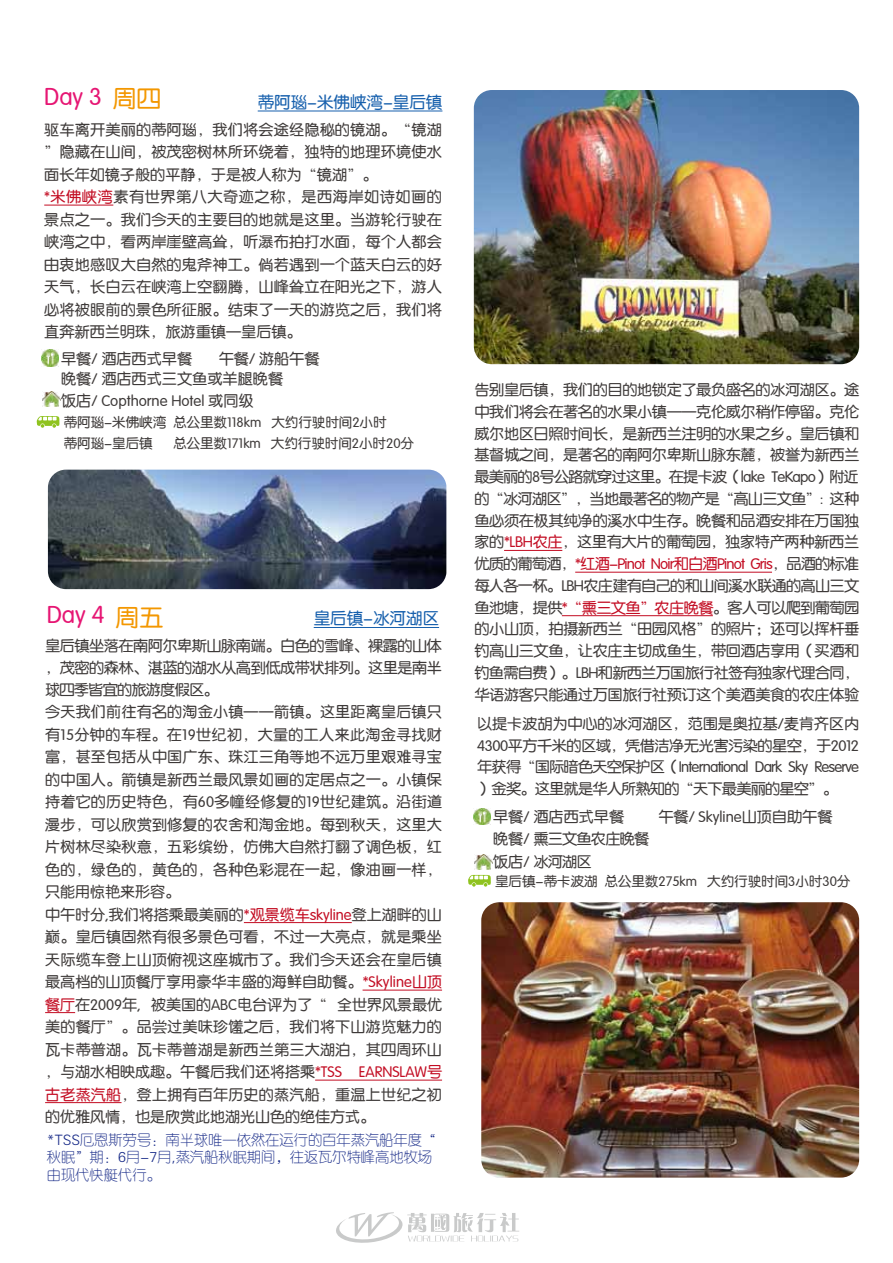
<style>
.page{position:relative;width:893px;height:1263px;background:#fff}
.page>*{position:absolute;margin:0;border:0;box-sizing:border-box;transform-origin:0 0}
.t1{font:24px "FZY3 JW GB1 0";color:#e61673}
.t2{font:16.5px "FZY3 JW GB1 0";color:#1760ad}
.t3{font:15px/22.5px "FZY3 JW GB1 0";letter-spacing:.01em;color:#3e3a39}
.t4{font:15px/22.5px "FZY3 JW GB1 0";letter-spacing:-.05em;color:#3e3a39}
.t5{font:14.25px/17.1px "FZY1 JW GB1 0";color:#172a88}
.t6{font:13.5px/21px "FZY3 JW GB1 0";color:#3e3a39}
.s1{color:#f39700}
.s2{color:#c30d23}
</style>
<div class="page">
<hr style="left:44px;top:205px;width:69px;height:1px;background:#c30d23">
<hr style="left:258px;top:111px;width:184px;height:1px;background:#1760ad">
<img style="left:42px;top:350px;width:17px;height:17px">
<img style="left:42px;top:392px;width:18px;height:15px">
<svg style="left:37px;top:416px;width:23px;height:12px"></svg>
<hr style="left:244px;top:922px;width:108px;height:1px;background:#c30d23">
<hr style="left:363px;top:990px;width:79px;height:1px;background:#c30d23">
<hr style="left:45px;top:1012px;width:30px;height:1px;background:#c30d23">
<hr style="left:315px;top:1080px;width:127px;height:1px;background:#c30d23">
<hr style="left:45px;top:1102px;width:77px;height:1px;background:#c30d23">
<hr style="left:314px;top:627px;width:125px;height:1px;background:#1760ad">
<img style="left:474px;top:808px;width:17px;height:17px">
<img style="left:474px;top:854px;width:18px;height:15px">
<svg style="left:468px;top:875px;width:23px;height:12px"></svg>
<hr style="left:504px;top:550px;width:58px;height:1px;background:#c30d23">
<hr style="left:575px;top:572px;width:197px;height:1px;background:#c30d23">
<hr style="left:562px;top:615px;width:151px;height:1px;background:#c30d23">
<svg style="left:336px;top:1212px;width:183px;height:31px"></svg>
<img style="left:48px;top:470px;width:398px;height:119px">
<img style="left:481px;top:902px;width:378px;height:275px">
<img style="left:474px;top:90px;width:385px;height:274px">
<h1 class="t1" style="left:44px;top:83px;width:118px">Day 3 <span class="s1">周四</span></h1>
<p class="t2" style="left:258px;top:93px;width:186px">蒂阿瑙-米佛峡湾-皇后镇</p>
<p class="t3" style="left:44px;top:119px;width:399px">驱车离开美丽的蒂阿瑙，我们将会途经隐秘的镜湖。“镜湖”隐藏在山间，被茂密树林所环绕着，独特的地理环境使水面长年如镜子般的平静，于是被人称为“镜湖”。<br><span class="s2">*米佛峡湾</span>素有世界第八大奇迹之称，是西海岸如诗如画的景点之一。我们今天的主要目的地就是这里。当游轮行驶在峡湾之中，看两岸崖壁高耸，听瀑布拍打水面，每个人都会由衷地感叹大自然的鬼斧神工。倘若遇到一个蓝天白云的好天气，长白云在峡湾上空翻腾，山峰耸立在阳光之下，游人必将被眼前的景色所征服。结束了一天的游览之后，我们将直奔新西兰明珠，旅游重镇—皇后镇。</p>
<p class="t3" style="left:61px;top:350px;width:260px;line-height:19.5px;text-indent:158px">午餐/ 游船午餐晚餐/ 酒店西式三文鱼或羊腿晚餐</p>
<p class="t3" style="left:61px;top:390px;width:194px">饭店/ Copthorne Hotel 或同级</p>
<p class="t6" style="left:64px;top:412px;width:324px">蒂阿瑙-米佛峡湾 总公里数118km 大约行驶时间2小时蒂阿瑙-皇后镇</p>
<p class="t3" style="left:61px;top:348px;width:133px">早餐/ 酒店西式早餐</p>
<p class="t6" style="left:173px;top:433px;width:243px">总公里数171km 大约行驶时间2小时20分</p>
<h1 class="t1" style="left:47px;top:602px;width:118px">Day 4 <span class="s1">周五</span></h1>
<p class="t2" style="left:314px;top:610px;width:127px">皇后镇-冰河湖区</p>
<p class="t3" style="left:45px;top:635px;width:399px">皇后镇坐落在南阿尔卑斯山脉南端。白色的雪峰、裸露的山体，茂密的森林、湛蓝的湖水从高到低成带状排列。这里是南半球四季皆宜的旅游度假区。<br>今天我们前往有名的淘金小镇——箭镇。这里距离皇后镇只有15分钟的车程。在19世纪初，大量的工人来此淘金寻找财富，甚至包括从中国广东、珠江三角等地不远万里艰难寻宝的中国人。箭镇是新西兰最风景如画的定居点之一。小镇保持着它的历史特色，有60多幢经修复的19世纪建筑。沿街道漫步，可以欣赏到修复的农舍和淘金地。每到秋天，这里大片树林尽染秋意，五彩缤纷，仿佛大自然打翻了调色板，红色的，绿色的，黄色的，各种色彩混在一起，像油画一样，只能用惊艳来形容。<br>中午时分,我们将搭乘最美丽的<span class="s2">*观景缆车skyline</span>登上湖畔的山巅。皇后镇固然有很多景色可看，不过一大亮点，就是乘坐天际缆车登上山顶俯视这座城市了。我们今天还会在皇后镇最高档的山顶餐厅享用豪华丰盛的海鲜自助餐。<span class="s2">*Skyline山顶餐厅</span>在2009年, 被美国的ABC电台评为了“ 全世界风景最优美的餐厅”。品尝过美味珍馐之后，我们将下山游览魅力的瓦卡蒂普湖。瓦卡蒂普湖是新西兰第三大湖泊，其四周环山，与湖水相映成趣。午餐后我们还将搭乘<span class="s2">*TSS EARNSLAW号古老蒸汽船</span>，登上拥有百年历史的蒸汽船，重温上世纪之初的优雅风情，也是欣赏此地湖光山色的绝佳方式。</p>
<p class="t5" style="left:47px;top:1132px;width:391px">*TSS厄恩斯劳号：南半球唯一依然在运行的百年蒸汽船年度“秋眠”期：6月-7月,蒸汽船秋眠期间，往返瓦尔特峰高地牧场由现代快艇代行。</p>
<p class="t3" style="left:474px;top:379px;width:386px;line-height:21.8px;text-align:justify">告别皇后镇，我们的目的地锁定了最负盛名的冰河湖区。途中我们将会在著名的水果小镇——克伦威尔稍作停留。克伦威尔地区日照时间长，是新西兰注明的水果之乡。皇后镇和基督城之间，是著名的南阿尔卑斯山脉东麓，被誉为新西兰最美丽的8号公路就穿过这里。在提卡波（lake TeKapo）附近的“冰河湖区”，当地最著名的物产是“高山三文鱼”: 这种鱼必须在极其纯净的溪水中生存。晚餐和品酒安排在万国独家的<span class="s2">*LBH农庄</span>，这里有大片的葡萄园，独家特产两种新西兰优质的葡萄酒，<span class="s2">*红酒-Pinot Noir和白酒Pinot Gris</span>，品酒的标准每人各一杯。LBH农庄建有自己的和山间溪水联通的高山三文鱼池塘，提供<span class="s2">*“熏三文鱼”农庄晚餐</span>。客人可以爬到葡萄园的小山顶，拍摄新西兰“田园风格”的照片；还可以挥杆垂钓高山三文鱼，让农庄主切成鱼生，带回酒店享用（买酒和钓鱼需自费）。LBH和新西兰万国旅行社签有独家代理合同，华语游客只能通过万国旅行社预订这个美酒美食的农庄体验</p>
<p class="t3" style="left:477px;top:713px;width:383px;line-height:21.8px;text-align:justify">以提卡波胡为中心的冰河湖区，范围是奥拉基/麦肯齐区内4300平方千米的区域，凭借洁净无光害污染的星空，于2012年获得“国际暗色天空保护区（International Dark Sky Reserve）金奖。这里就是华人所熟知的“天下最美丽的星空”。</p>
<p class="t3" style="left:493px;top:806px;width:133px">早餐/ 酒店西式早餐</p>
<p class="t3" style="left:658px;top:806px;width:176px">午餐/ Skyline山顶自助午餐</p>
<p class="t4" style="left:493px;top:828px;width:158px">晚餐/ 熏三文鱼农庄晚餐饭店/ 冰河湖区</p>
<p class="t6" style="left:495px;top:871px;width:357px">皇后镇-蒂卡波湖 总公里数275km 大约行驶时间3小时30分</p>
</div>
